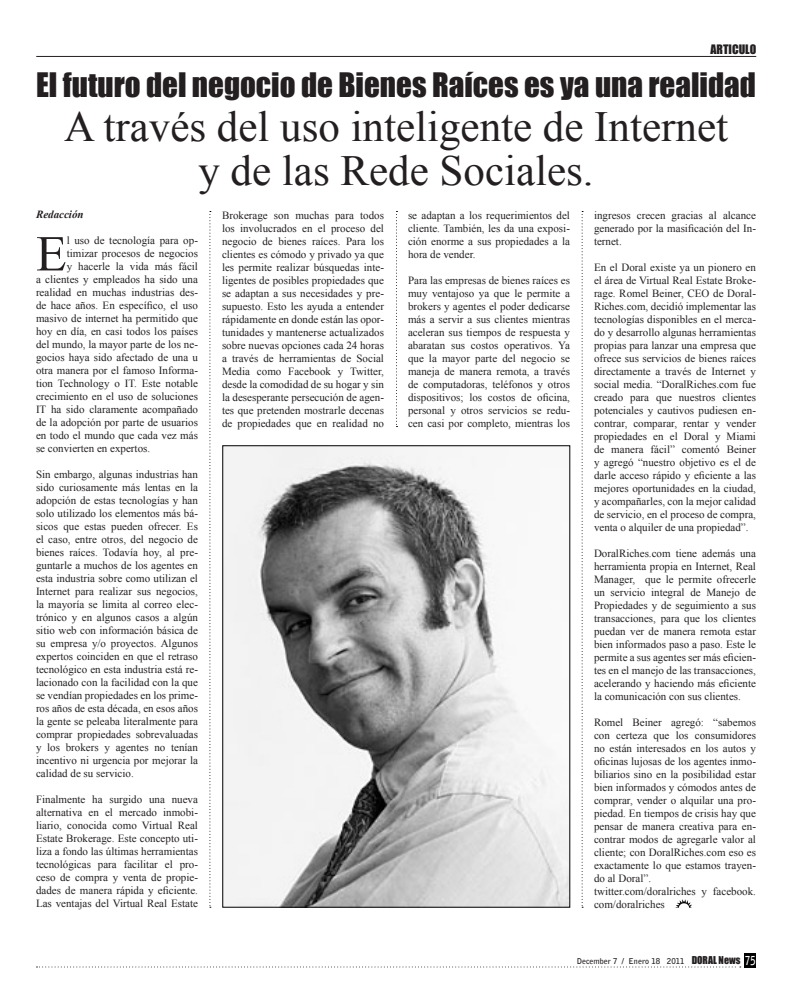
<style>
.page{position:relative;width:792px;height:1008px;background:#fff}
.page>*{position:absolute;margin:0;border:0;box-sizing:border-box;transform-origin:0 0}
.t1{font:50.3px "Times New Roman";color:#231f20}
.t2{font:43px "Times New Roman";color:#231f20}
.t3{font:31px "Impact";color:#231f20}
.t4{font:700 12.3px "Bell Gothic Std";color:#fff;scale:.77 1}
.t5{font:12px "Impact";color:#231f20}
.t6{font:11px/13px "Times New Roman";color:#231f20;text-align:justify}
.t7{font:italic 700 11px "Times New Roman";color:#231f20}
.t8{font:700 8px "Bell Gothic Std";color:#231f20}
.s1{font-family:"Impact";font-weight:400;font-size:10px}
</style>
<div class="page">
<svg style="left:36px;top:967px;width:705px;height:1px"></svg>
<div style="left:745px;top:953px;width:11px;height:14px;background:#000"></div>
<hr style="left:36px;top:56px;width:720px;height:1px;background:#231f20">
<img style="left:224px;top:447px;width:344px;height:459px">
<div style="left:222px;top:445px;width:348px;height:463px;border:1px solid #000"></div>
<svg style="left:209px;top:211px;width:2px;height:697px"></svg>
<svg style="left:396px;top:211px;width:1px;height:216px"></svg>
<svg style="left:582px;top:211px;width:1px;height:697px"></svg>
<img style="left:675px;top:899px;width:17px;height:9px">
<p class="t5" style="left:711px;top:40px;width:47px">ARTICULO</p>
<p class="t3" style="left:36px;top:60px;width:721px">El futuro del negocio de Bienes Raíces es ya una realidad</p>
<p class="t2" style="left:64px;top:98px;width:666px">A través del uso inteligente de Internet</p>
<p class="t2" style="left:198px;top:142px;width:397px">y de las Rede Sociales.</p>
<p class="t7" style="left:36px;top:207px;width:49px">Redacción</p>
<p class="t1" style="left:36px;top:220px;width:32px">E</p>
<p class="t6" style="left:67px;top:234px;width:133px">l uso de tecnología para op-</p>
<p class="t6" style="left:67px;top:247px;width:133px">timizar procesos de negocios</p>
<p class="t6" style="left:67px;top:260px;width:133px">y hacerle la vida más fácil</p>
<p class="t6" style="left:36px;top:273px;width:163px">a clientes y empleados ha sido una</p>
<p class="t6" style="left:36px;top:286px;width:163px">realidad en muchas industrias des-</p>
<p class="t6" style="left:36px;top:299px;width:164px">de hace años. En específico, el uso</p>
<p class="t6" style="left:36px;top:312px;width:164px">masivo de internet ha permitido que</p>
<p class="t6" style="left:36px;top:325px;width:163px">hoy en día, en casi todos los países</p>
<p class="t6" style="left:36px;top:338px;width:163px">del mundo, la mayor parte de los ne-</p>
<p class="t6" style="left:36px;top:351px;width:163px">gocios haya sido afectado de una u</p>
<p class="t6" style="left:36px;top:364px;width:163px">otra manera por el famoso Informa-</p>
<p class="t6" style="left:36px;top:377px;width:164px">tion Technology o IT. Este notable</p>
<p class="t6" style="left:36px;top:390px;width:163px">crecimiento en el uso de soluciones</p>
<p class="t6" style="left:36px;top:403px;width:164px">IT ha sido claramente acompañado</p>
<p class="t6" style="left:36px;top:416px;width:164px">de la adopción por parte de usuarios</p>
<p class="t6" style="left:36px;top:429px;width:164px">en todo el mundo que cada vez más</p>
<p class="t6" style="left:36px;top:442px;width:116px">se convierten en expertos.</p>
<p class="t6" style="left:36px;top:468px;width:164px">Sin embargo, algunas industrias han sido curiosamente más lentas en la adopción de estas tecnologías y han solo utilizado los elementos más bá&shy;sicos que estas pueden ofrecer. Es el caso, entre otros, del negocio de bienes raíces. Todavía hoy, al pre&shy;guntarle a muchos de los agentes en esta industria sobre como utilizan el Internet para realizar sus negocios, la mayoría se limita al correo elec&shy;trónico y en algunos casos a algún sitio web con información básica de su empresa y/o proyectos. Algunos expertos coinciden en que el retraso tecnológico en esta industria está re&shy;lacionado con la facilidad con la que se vendían propiedades en los prime&shy;ros años de esta década, en esos años la gente se peleaba literalmente para comprar propiedades sobrevaluadas y los brokers y agentes no tenían incentivo ni urgencia por mejorar la calidad de su servicio.</p>
<p class="t6" style="left:36px;top:793px;width:164px">Finalmente ha surgido una nueva alternativa en el mercado inmobi&shy;liario, conocida como Virtual Real Estate Brokerage. Este concepto uti&shy;liza a fondo las últimas herramientas tecnológicas para facilitar el pro&shy;ceso de compra y venta de propie&shy;dades de manera rápida y eficiente.<br>Las ventajas del Virtual Real Estate</p>
<p class="t6" style="left:222px;top:208px;width:164px">Brokerage son muchas para todos los involucrados en el proceso del negocio de bienes raíces. Para los clientes es cómodo y privado ya que les permite realizar búsquedas inte&shy;ligentes de posibles propiedades que se adaptan a sus necesidades y pre&shy;supuesto. Esto les ayuda a entender rápidamente en donde están las opor&shy;tunidades y mantenerse actualizados sobre nuevas opciones cada 24 horas a través de herramientas de Social Media como Facebook y Twitter, desde la comodidad de su hogar y sin la desesperante persecución de agen&shy;tes que pretenden mostrarle decenas de propiedades que en realidad no</p>
<p class="t6" style="left:408px;top:208px;width:164px">se adaptan a los requerimientos del cliente. También, les da una exposi&shy;ción enorme a sus propiedades a la hora de vender.</p>
<p class="t6" style="left:408px;top:273px;width:164px">Para las empresas de bienes raíces es muy ventajoso ya que le permite a brokers y agentes el poder dedicarse más a servir a sus clientes mientras aceleran sus tiempos de respuesta y abaratan sus costos operativos. Ya que la mayor parte del negocio se maneja de manera remota, a través de computadoras, teléfonos y otros dispositivos; los costos de oficina, personal y otros servicios se redu&shy;cen casi por completo, mientras los</p>
<p class="t6" style="left:594px;top:208px;width:164px">ingresos crecen gracias al alcance generado por la masificación del In&shy;ternet.</p>
<p class="t6" style="left:594px;top:260px;width:164px">En el Doral existe ya un pionero en el área de Virtual Real Estate Broke&shy;rage. Romel Beiner, CEO de Doral-Riches.com, decidió implementar las tecnologías disponibles en el merca&shy;do y desarrollo algunas herramientas propias para lanzar una empresa que ofrece sus servicios de bienes raíces directamente a través de Internet y social media. “DoralRiches.com fue creado para que nuestros clientes potenciales y cautivos pudiesen en&shy;contrar, comparar, rentar y vender propiedades en el Doral y Miami de manera fácil” comentó Beiner y agregó “nuestro objetivo es el de darle acceso rápido y eficiente a las mejores oportunidades en la ciudad, y acompañarles, con la mejor calidad de servicio, en el proceso de compra, venta o alquiler de una propiedad”.</p>
<p class="t6" style="left:594px;top:546px;width:164px">DoralRiches.com tiene además una herramienta propia en Internet, Real Manager, que le permite ofrecerle un servicio integral de Manejo de Propiedades y de seguimiento a sus transacciones, para que los clientes puedan ver de manera remota estar bien informados paso a paso. Este le permite a sus agentes ser más eficien&shy;tes en el manejo de las transacciones, acelerando y haciendo más eficiente la comunicación con sus clientes.</p>
<p class="t6" style="left:594px;top:715px;width:164px">Romel Beiner agregó: “sabemos con certeza que los consumidores no están interesados en los autos y oficinas lujosas de los agentes inmo&shy;biliarios sino en la posibilidad estar bien informados y cómodos antes de comprar, vender o alquilar una pro&shy;piedad. En tiempos de crisis hay que pensar de manera creativa para en&shy;contrar modos de agregarle valor al cliente; con DoralRiches.com eso es exactamente lo que estamos trayen&shy;do al Doral”.</p>
<p class="t6" style="left:594px;top:884px;width:164px">twitter.com/doralriches y facebook. com/doralriches</p>
<p class="t8" style="left:577px;top:957px;width:165px">December 7 / Enero 18 2011 <span class="s1">DORAL News</span></p>
<p class="t4" style="left:745px;top:953px;width:15px">75</p>
</div>
